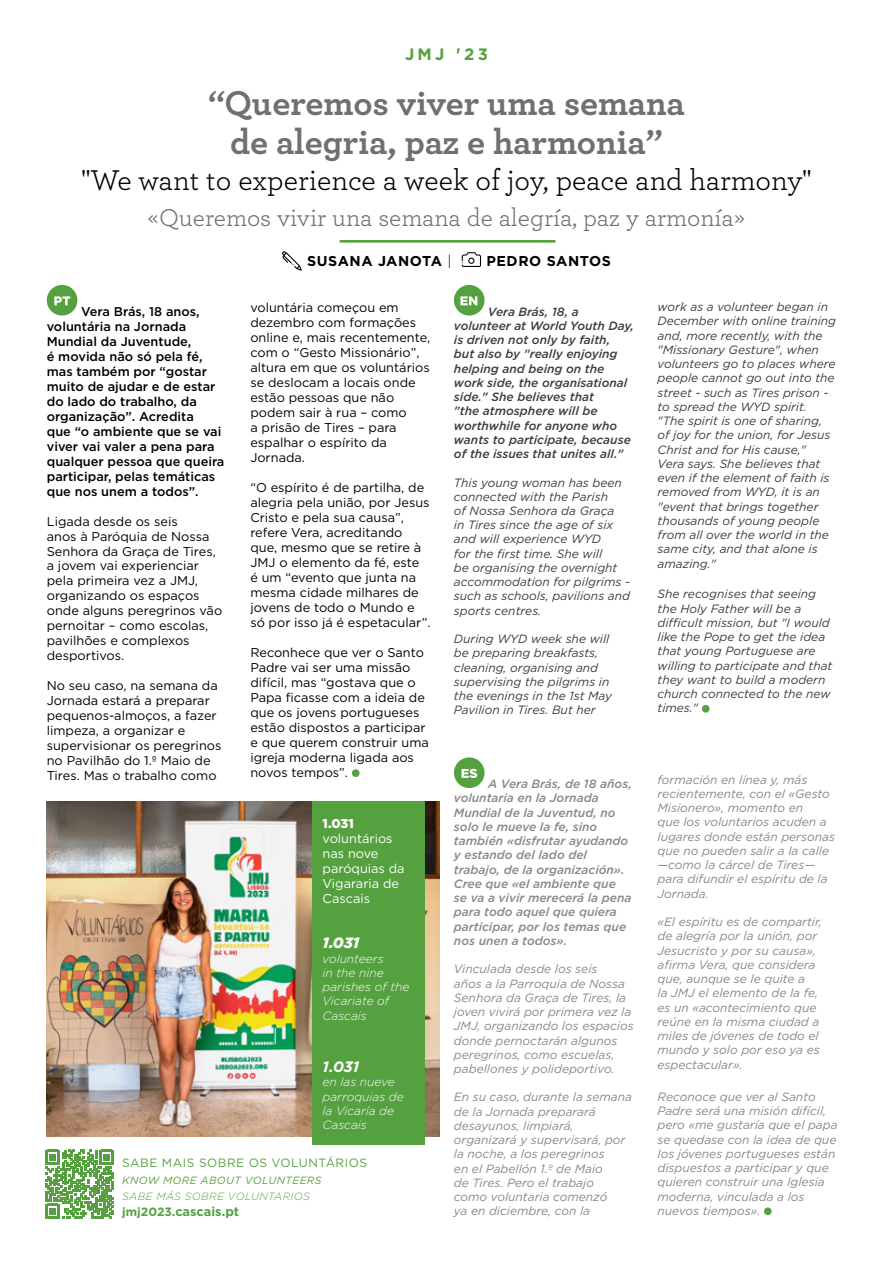
<style>
.page{position:relative;width:893px;height:1263px;background:#fff}
.page>*{position:absolute;margin:0;border:0;box-sizing:border-box;transform-origin:0 0}
.t1{font:700 36px/39px "Archer";color:#70706f;text-align:center}
.t2{font:30px "Archer";color:#000}
.t3{font:25.5px "Archer";color:#70706f}
.t4{font:700 16.5px "Gotham";color:#55a13f}
.t5{font:italic 900 15px "Gotham";color:#fff}
.t6{font:italic 700 15px "Gotham";color:#fff}
.t7{font:700 14.25px "Gotham";letter-spacing:.04em;color:#000}
.t8{font:12.75px/15px "Gotham";color:#000}
.t9{font:500 12.75px/15px "Gotham";color:#000}
.t10{font:12.75px/15px "Gotham";color:#fff}
.t11{font:700 12.75px "Gotham";color:#55a13f}
.t12{font:900 12.75px "Gotham";color:#fff}
.t13{font:italic 12px/14.2px "Gotham";color:#878787}
.t14{font:italic 12px/14.2px "Gotham";color:#3c3c3b}
.t15{font:italic 500 12px/14.2px "Gotham";color:#878787}
.t16{font:italic 500 12px/14.2px "Gotham";color:#3c3c3b}
.t17{font:italic 300 12px/14.2px "Gotham";color:#fff}
.t18{font:12px "Gotham";letter-spacing:.04em;color:#55a13f}
.t19{font:italic 10.5px "Gotham";letter-spacing:.04em;color:#55a13f}
.t20{font:italic 300 10.5px "Gotham";letter-spacing:.04em;color:#55a13f}
.s1{font-weight:300}
.s2{font-size:12px}
</style>
<div class="page">
<img style="left:47px;top:802px;width:392px;height:334px">
<div style="left:313px;top:802px;width:112px;height:343px;background:#55a13f"></div>
<div style="left:47px;top:285px;width:30px;height:31px;background:#55a13f;border-radius:50%"></div>
<svg style="left:54px;top:296px;width:16px;height:9px"></svg>
<div style="left:352px;top:769px;width:8px;height:8px;background:#55a13f;border-radius:50%"></div>
<div style="left:454px;top:285px;width:31px;height:31px;background:#55a13f;border-radius:50%"></div>
<svg style="left:460px;top:296px;width:17px;height:9px"></svg>
<div style="left:702px;top:705px;width:7px;height:8px;background:#55a13f;border-radius:50%"></div>
<div style="left:454px;top:757px;width:31px;height:31px;background:#55a13f;border-radius:50%"></div>
<svg style="left:461px;top:769px;width:16px;height:9px"></svg>
<div style="left:764px;top:1207px;width:8px;height:8px;background:#55a13f;border-radius:50%"></div>
<svg style="left:282px;top:251px;width:20px;height:20px"></svg>
<svg style="left:462px;top:252px;width:19px;height:15px"></svg>
<hr style="left:340px;top:240px;width:215px;height:3px;background:#55a13f">
<svg style="left:46px;top:1150px;width:68px;height:68px"></svg>
<h3 class="t4" style="left:405px;top:43px;width:84px">JMJ '23</h3>
<h1 class="t1" style="left:208px;top:81px;width:478px">“Queremos viver uma semana de alegria, paz e harmonia”</h1>
<h2 class="t2" style="left:81px;top:159px;width:732px">"We want to experience a week of joy, peace and harmony"</h2>
<h3 class="t3" style="left:148px;top:200px;width:599px">«Queremos vivir una semana de alegría, paz y armonía»</h3>
<p class="t7" style="left:307px;top:251px;width:146px">SUSANA JANOTA <span class="s1">|</span></p>
<p class="t7" style="left:486px;top:251px;width:126px">PEDRO SANTOS</p>
<p class="t9" style="left:47px;top:303px;width:179px;text-indent:34px">Vera Brás, 18 anos, voluntária na Jornada<br>Mundial da Juventude,<br>é movida não só pela fé, mas também por “gostar muito de ajudar e de estar do lado do trabalho, da organização”. Acredita<br>que “o ambiente que se vai viver vai valer a pena para qualquer pessoa que queira participar, pelas temáticas que nos unem a todos”.</p>
<p class="t8" style="left:47px;top:513px;width:177px">Ligada desde os seis<br>anos à Paróquia de Nossa<br>Senhora da Graça de Tires, a jovem vai experienciar pela primeira vez a JMJ, organizando os espaços onde alguns peregrinos vão pernoitar – como escolas, pavilhões e complexos desportivos.</p>
<p class="t8" style="left:47px;top:678px;width:176px">No seu caso, na semana da<br>Jornada estará a preparar pequenos-almoços, a fazer limpeza, a organizar e supervisionar os peregrinos no Pavilhão do 1.º Maio de<br>Tires. Mas o trabalho como</p>
<p class="t8" style="left:250px;top:299px;width:181px">voluntária começou em dezembro com formações online e, mais recentemente, com o “Gesto Missionário”, altura em que os voluntários se deslocam a locais onde estão pessoas que não podem sair à rua – como<br>a prisão de Tires – para espalhar o espírito da<br>Jornada.</p>
<p class="t8" style="left:250px;top:479px;width:182px">“O espírito é de partilha, de alegria pela união, por Jesus<br>Cristo e pela sua causa”, refere Vera, acreditando que, mesmo que se retire à<br>JMJ o elemento da fé, este<br>é um “evento que junta na mesma cidade milhares de jovens de todo o Mundo e só por isso já é espetacular”.</p>
<p class="t8" style="left:250px;top:644px;width:180px">Reconhece que ver o Santo<br>Padre vai ser uma missão difícil, mas “gostava que o<br>Papa ficasse com a ideia de que os jovens portugueses estão dispostos a participar e que querem construir uma igreja moderna ligada aos novos tempos”.</p>
<p class="t12" style="left:323px;top:814px;width:33px">1.031</p>
<p class="t10" style="left:323px;top:830px;width:84px">voluntários nas nove paróquias da<br>Vigararia de<br>Cascais</p>
<p class="t5" style="left:323px;top:933px;width:38px">1.031</p>
<p class="t17" style="left:323px;top:951px;width:88px">volunteers<br>in the nine parishes of the<br>Vicariate of<br>Cascais</p>
<p class="t6" style="left:323px;top:1057px;width:38px">1.031</p>
<p class="t17" style="left:323px;top:1074px;width:83px">en las nueve parroquias de la Vicaría de<br>Cascais</p>
<p class="t18" style="left:122px;top:1155px;width:246px">SABE MAIS SOBRE OS VOLUNTÁRIOS</p>
<p class="t19" style="left:122px;top:1173px;width:201px">KNOW MORE ABOUT VOLUNTEERS</p>
<p class="t20" style="left:122px;top:1190px;width:189px">SABE MÁS SOBRE VOLUNTARIOS</p>
<p class="t11" style="left:122px;top:1203px;width:118px"><span class="s2">jmj2023.</span>cascais.pt</p>
<p class="t16" style="left:454px;top:304px;width:181px;text-indent:34px">Vera Brás, 18, a volunteer at World Youth Day, is driven not only by faith,<br>but also by "really enjoying helping and being on the work side, the organisational side." She believes that<br>"the atmosphere will be worthwhile for anyone who wants to participate, because of the issues that unites all."</p>
<p class="t14" style="left:454px;top:475px;width:178px">This young woman has been connected with the Parish<br>of Nossa Senhora da Graça<br>in Tires since the age of six and will experience WYD<br>for the first time. She will<br>be organising the overnight accommodation for pilgrims - such as schools, pavilions and sports centres.</p>
<p class="t14" style="left:454px;top:632px;width:160px">During WYD week she will be preparing breakfasts, cleaning, organising and supervising the pilgrims in the evenings in the 1st May<br>Pavilion in Tires. But her</p>
<p class="t15" style="left:454px;top:776px;width:179px;text-indent:34px">A Vera Brás, de 18 años, voluntaria en la Jornada<br>Mundial de la Juventud, no solo le mueve la fe, sino también «disfrutar ayudando y estando del lado del trabajo, de la organización».<br>Cree que «el ambiente que se va a vivir merecerá la pena para todo aquel que quiera participar, por los temas que nos unen a todos».</p>
<p class="t13" style="left:454px;top:962px;width:181px">Vinculada desde los seis<br>años a la Parroquia de Nossa<br>Senhora da Graça de Tires, la joven vivirá por primera vez la<br>JMJ, organizando los espacios donde pernoctarán algunos peregrinos, como escuelas, pabellones y polideportivo.</p>
<p class="t13" style="left:454px;top:1090px;width:180px">En su caso, durante la semana de la Jornada preparará desayunos, limpiará, organizará y supervisará, por la noche, a los peregrinos<br>en el Pabellón 1.º de Maio<br>de Tires. Pero el trabajo<br>como voluntaria comenzó<br>ya en diciembre, con la</p>
<p class="t14" style="left:657px;top:300px;width:180px">work as a volunteer began in<br>December with online training and, more recently, with the "Missionary Gesture", when volunteers go to places where people cannot go out into the street - such as Tires prison - to spread the WYD spirit. "The spirit is one of sharing, of joy for the union, for Jesus<br>Christ and for His cause,"<br>Vera says. She believes that even if the element of faith is removed from WYD, it is an "event that brings together thousands of young people from all over the world in the same city, and that alone is amazing."</p>
<p class="t14" style="left:657px;top:587px;width:176px">She recognises that seeing the Holy Father will be a difficult mission, but "I would like the Pope to get the idea that young Portuguese are willing to participate and that they want to build a modern church connected to the new times."</p>
<p class="t13" style="left:657px;top:772px;width:179px">formación en línea y, más recientemente, con el «Gesto<br>Misionero», momento en<br>que los voluntarios acuden a lugares donde están personas que no pueden salir a la calle —como la cárcel de Tires— para difundir el espíritu de la<br>Jornada.</p>
<p class="t13" style="left:657px;top:914px;width:166px">«El espíritu es de compartir, de alegría por la unión, por<br>Jesucristo y por su causa», afirma Vera, que considera que, aunque se le quite a<br>la JMJ el elemento de la fe, es un «acontecimiento que reúne en la misma ciudad a miles de jóvenes de todo el mundo y solo por eso ya es espectacular».</p>
<p class="t13" style="left:657px;top:1089px;width:182px">Reconoce que ver al Santo<br>Padre será una misión difícil, pero «me gustaría que el papa se quedase con la idea de que los jóvenes portugueses están dispuestos a participar y que quieren construir una Iglesia moderna, vinculada a los nuevos tiempos».</p>
</div>
